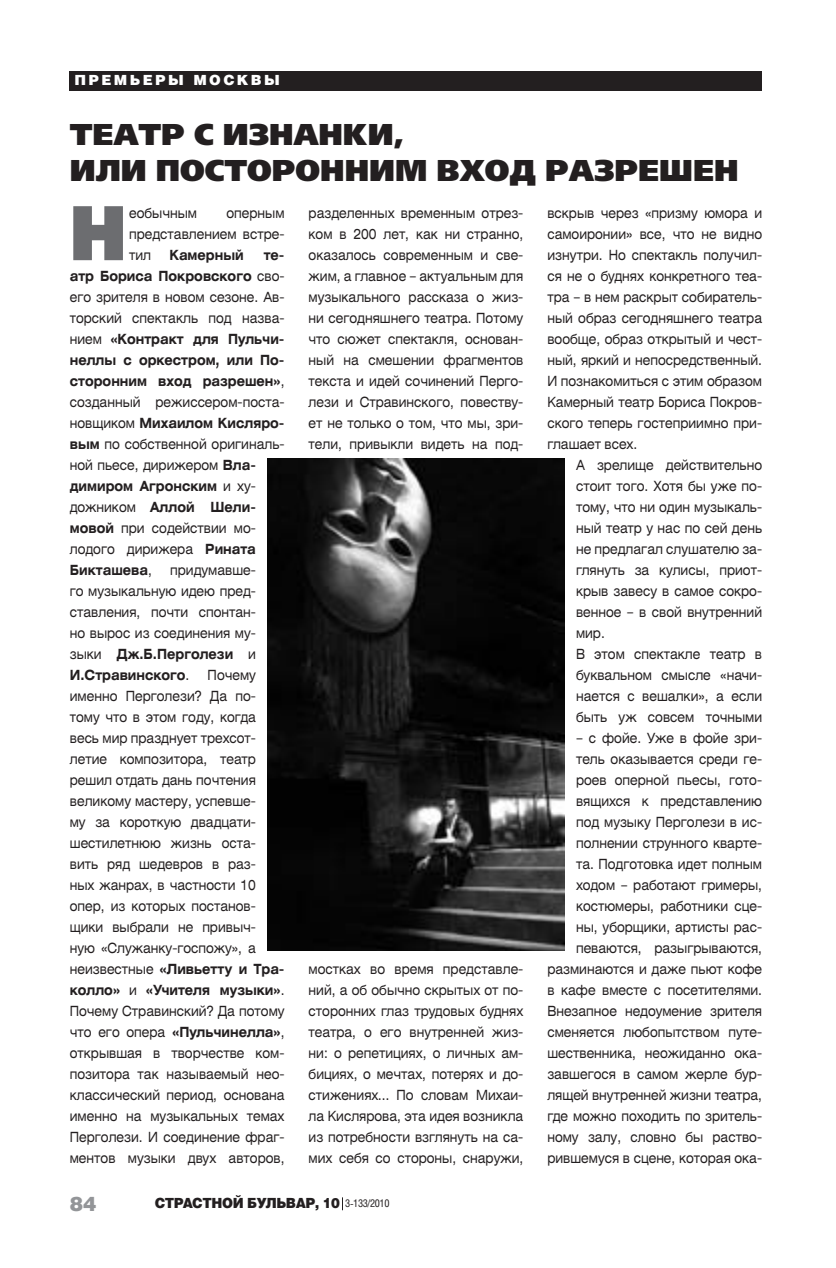
<style>
.page{position:relative;width:836px;height:1268px;background:#fff}
.page>*{position:absolute;margin:0;border:0;box-sizing:border-box;transform-origin:0 0}
.t1{font:77px "Free Set Black C";color:#6c6d70;scale:.9 1}
.t2{font:30px/36px "Free Set Black C";color:#231f20}
.t3{font:900 20px "Helios";color:#939598}
.t4{font:14px/21px "Helios Ext";color:#231f20;text-align:justify;scale:.82 1}
.t5{font:900 14px "Helios";letter-spacing:-.03em;color:#231f20;scale:.94 1}
.t6{font:900 14px "Helios";letter-spacing:.17em;color:#fff}
.t7{font:700 14px "Helios Ext";color:#231f20;scale:.82 1}
.s1{font-weight:700}
.s2{font-family:"Helios Cond";font-weight:400;font-size:10.6px}
</style>
<div class="page">
<svg style="left:342px;top:1197px;width:1px;height:12px"></svg>
<div style="left:70px;top:71px;width:691px;height:20px;background:#231f20"></div>
<img style="left:267px;top:458px;width:297px;height:492px">
<p class="t6" style="left:74px;top:75px;width:207px">ПРЕМЬЕРЫ МОСКВЫ</p>
<h2 class="t2" style="left:70px;top:120px;width:670px">ТЕАТР С ИЗНАНКИ,<br>ИЛИ ПОСТОРОННИМ ВХОД РАЗРЕШЕН</h2>
<h1 class="t1" style="left:70px;top:202px;width:64px">Н</h1>
<p class="t4" style="left:129px;top:204px;width:84px">еобычным</p>
<p class="t4" style="left:129px;top:204px;width:191px;text-indent:97px">оперным представлением встре&shy;тил</p>
<p class="t7" style="left:169px;top:250px;width:92px">Камерный</p>
<p class="t4" style="left:70px;top:246px;width:263px;text-align:left;text-indent:194px"><span class="s1">те&shy;атр Бориса Покровского</span> сво&shy;его зрителя в новом сезоне. Ав&shy;торский спектакль под назва&shy;нием <span class="s1">«Контракт для Пульчи&shy;неллы с оркестром, или По&shy;сторонним вход разрешен»</span>, созданный режиссером-поста&shy;новщиком <span class="s1">Михаилом Кисляро&shy;вым</span> по собственной оригиналь&shy;ной пьесе, дирижером <span class="s1">Вла&shy;димиром Агронским</span> и ху&shy;дожником <span class="s1">Аллой Шели&shy;мовой</span> при содействии мо&shy;лодого дирижера <span class="s1">Рината<br>Бикташева</span>,</p>
<p class="t4" style="left:70px;top:560px;width:228px;text-indent:100px">придумавше&shy;го музыкальную идею пред&shy;ставления, почти спонтан&shy;но вырос из соединения му&shy;зыки <span class="s1">Дж.Б.Перголези</span> и <span class="s1">И.Стравинского</span>.</p>
<p class="t4" style="left:70px;top:665px;width:263px;text-align:left;text-indent:138px">Почему именно Перголези? Да по&shy;тому что в этом году, когда весь мир празднует трехсот&shy;летие композитора, театр решил отдать дань почтения великому мастеру, успевше-<br>му за короткую двадцати&shy;шестилетнюю жизнь оста&shy;вить ряд шедевров в раз-<br>ных жанрах, в частности 10 опер, из которых постанов&shy;щики выбрали не привыч&shy;ную «Служанку-госпожу», а неизвестные <span class="s1">«Ливьетту и Тра&shy;колло»</span> и <span class="s1">«Учителя музыки»</span>.<br>Почему Стравинский? Да потому что его опера <span class="s1">«Пульчинелла»</span>, открывшая в творчестве ком&shy;позитора так называемый нео&shy;классический период, основана именно на музыкальных темах<br>Перголези. И соединение фраг&shy;ментов музыки двух авторов,</p>
<p class="t4" style="left:308px;top:204px;width:263px">разделенных временным отрез&shy;ком в 200 лет, как ни странно, оказалось современным и све&shy;жим, а главное – актуальным для музыкального рассказа о жиз&shy;ни сегодняшнего театра. Потому что сюжет спектакля, основан&shy;ный на смешении фрагментов текста и идей сочинений Перго&shy;лези и Стравинского, повеству&shy;ет не только о том, что мы, зри&shy;тели, привыкли видеть на под-</p>
<p class="t4" style="left:308px;top:959px;width:263px">мостках во время представле&shy;ний, а об обычно скрытых от по&shy;сторонних глаз трудовых буднях театра, о его внутренней жиз&shy;ни: о репетициях, о личных ам&shy;бициях, о мечтах, потерях и до&shy;стижениях… По словам Михаи&shy;ла Кислярова, эта идея возникла из потребности взглянуть на са&shy;мих себя со стороны, снаружи,</p>
<h3 class="t3" style="left:70px;top:1196px;width:28px">84</h3>
<p class="t5" style="left:155px;top:1198px;width:251px">СТРАСТНОЙ БУЛЬВАР, 10 <span class="s2">3-133/2010</span></p>
<p class="t4" style="left:547px;top:204px;width:263px">вскрыв через «призму юмора и самоиронии» все, что не видно изнутри. Но спектакль получил&shy;ся не о буднях конкретного теа&shy;тра – в нем раскрыт собиратель&shy;ный образ сегодняшнего театра вообще, образ открытый и чест&shy;ный, яркий и непосредственный.<br>И познакомиться с этим образом Камерный театр Бориса Покров&shy;ского теперь гостеприимно при&shy;глашает всех.</p>
<p class="t4" style="left:575px;top:455px;width:228px;text-align:left">А зрелище действительно стоит того. Хотя бы уже по&shy;тому, что ни один музыкаль&shy;ный театр у нас по сей день не предлагал слушателю за&shy;глянуть за кулисы, приот&shy;крыв завесу в самое сокро&shy;венное – в свой внутренний мир.<br>В этом спектакле театр в буквальном смысле «начи&shy;нается с вешалки», а если быть уж совсем точными</p>
<p class="t4" style="left:547px;top:728px;width:263px;text-align:right">– с фойе. Уже в фойе зри&shy;тель оказывается среди ге&shy;роев оперной пьесы, гото&shy;вящихся к представлению<br>под музыку Перголези в ис&shy;полнении струнного кварте-<br>та. Подготовка идет полным ходом – работают гримеры, костюмеры, работники сце-<br>ны, уборщики, артисты рас&shy;певаются, разыгрываются, разминаются и даже пьют кофе в кафе вместе с посетителями.<br>Внезапное недоумение зрителя сменяется любопытством путе&shy;шественника, неожиданно ока&shy;завшегося в самом жерле бур&shy;лящей внутренней жизни театра, где можно походить по зритель&shy;ному залу, словно бы раство&shy;рившемуся в сцене, которая ока-</p>
</div>
